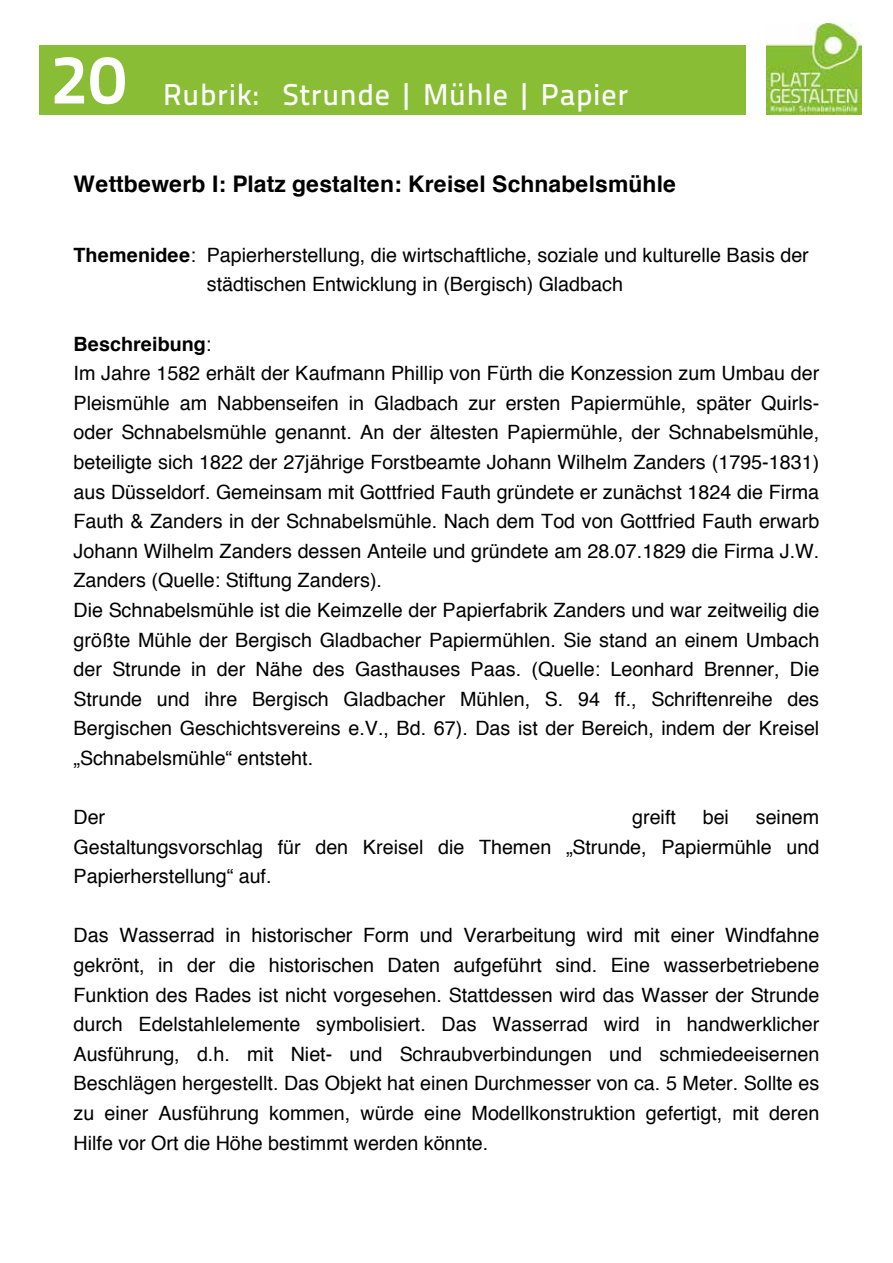
<style>
.page{position:relative;width:893px;height:1263px;background:#fff}
.page>*{position:absolute;margin:0;border:0;box-sizing:border-box;transform-origin:0 0}
.t1{font:69px "Titillium Text 22 L 800 wt";color:#fff}
.t2{font:30px "Titillium Text 22 L 600 wt";letter-spacing:.025em;color:#fff}
.t3{font:700 22.95px "Helvetica";letter-spacing:.005em;color:#000}
.t4{font:19.8px/29.5px "Helvetica";color:#000}
.s1{font-weight:700}
</style>
<div class="page">
<img style="left:766px;top:23px;width:96px;height:92px">
<div style="left:39px;top:45px;width:707px;height:70px;background:#88bd35"></div>
<h1 class="t1" style="left:51px;top:26px;width:76px">20</h1>
<h2 class="t2" style="left:163px;top:71px;width:466px">Rubrik: Strunde | Mühle | Papier</h2>
<p class="t3" style="left:74px;top:165px;width:604px">Wettbewerb I: Platz gestalten: Kreisel Schnabelsmühle</p>
<p class="t4" style="left:207px;top:241px;width:604px;text-indent:-133px"><span class="s1">Themenidee</span>: Papierherstellung, die wirtschaftliche, soziale und kulturelle Basis der städtischen Entwicklung in (Bergisch) Gladbach</p>
<p class="t4" style="left:74px;top:330px;width:747px"><span class="s1">Beschreibung</span>:<br>Im Jahre 1582 erhält der Kaufmann Phillip von Fürth die Konzession zum Umbau der Pleismühle am Nabbenseifen in Gladbach zur ersten Papiermühle, später Quirls&shy;oder Schnabelsmühle genannt. An der ältesten Papiermühle, der Schnabelsmühle, beteiligte sich 1822 der 27jährige Forstbeamte Johann Wilhelm Zanders (1795-1831) aus Düsseldorf. Gemeinsam mit Gottfried Fauth gründete er zunächst 1824 die Firma Fauth &amp; Zanders in der Schnabelsmühle. Nach dem Tod von Gottfried Fauth erwarb Johann Wilhelm Zanders dessen Anteile und gründete am 28.07.1829 die Firma J.W.<br>Zanders (Quelle: Stiftung Zanders).<br>Die Schnabelsmühle ist die Keimzelle der Papierfabrik Zanders und war zeitweilig die größte Mühle der Bergisch Gladbacher Papiermühlen. Sie stand an einem Umbach der Strunde in der Nähe des Gasthauses Paas. (Quelle: Leonhard Brenner, Die Strunde und ihre Bergisch Gladbacher Mühlen, S. 94 ff., Schriftenreihe des Bergischen Geschichtsvereins e.V., Bd. 67). Das ist der Bereich, indem der Kreisel „Schnabelsmühle“ entsteht.</p>
<p class="t4" style="left:74px;top:803px;width:33px">Der</p>
<p class="t4" style="left:632px;top:803px;width:45px">greift</p>
<p class="t4" style="left:703px;top:803px;width:28px">bei</p>
<p class="t4" style="left:74px;top:803px;width:747px;text-align:justify;text-indent:682px">seinem Gestaltungsvorschlag für den Kreisel die Themen „Strunde, Papiermühle und Papierherstellung“ auf.</p>
<p class="t4" style="left:74px;top:922px;width:747px;text-align:justify">Das Wasserrad in historischer Form und Verarbeitung wird mit einer Windfahne gekrönt, in der die historischen Daten aufgeführt sind. Eine wasserbetriebene Funktion des Rades ist nicht vorgesehen. Stattdessen wird das Wasser der Strunde durch Edelstahlelemente symbolisiert. Das Wasserrad wird in handwerklicher Ausführung, d.h. mit Niet- und Schraubverbindungen und schmiedeeisernen Beschlägen hergestellt. Das Objekt hat einen Durchmesser von ca. 5 Meter. Sollte es zu einer Ausführung kommen, würde eine Modellkonstruktion gefertigt, mit deren Hilfe vor Ort die Höhe bestimmt werden könnte.</p>
</div>
